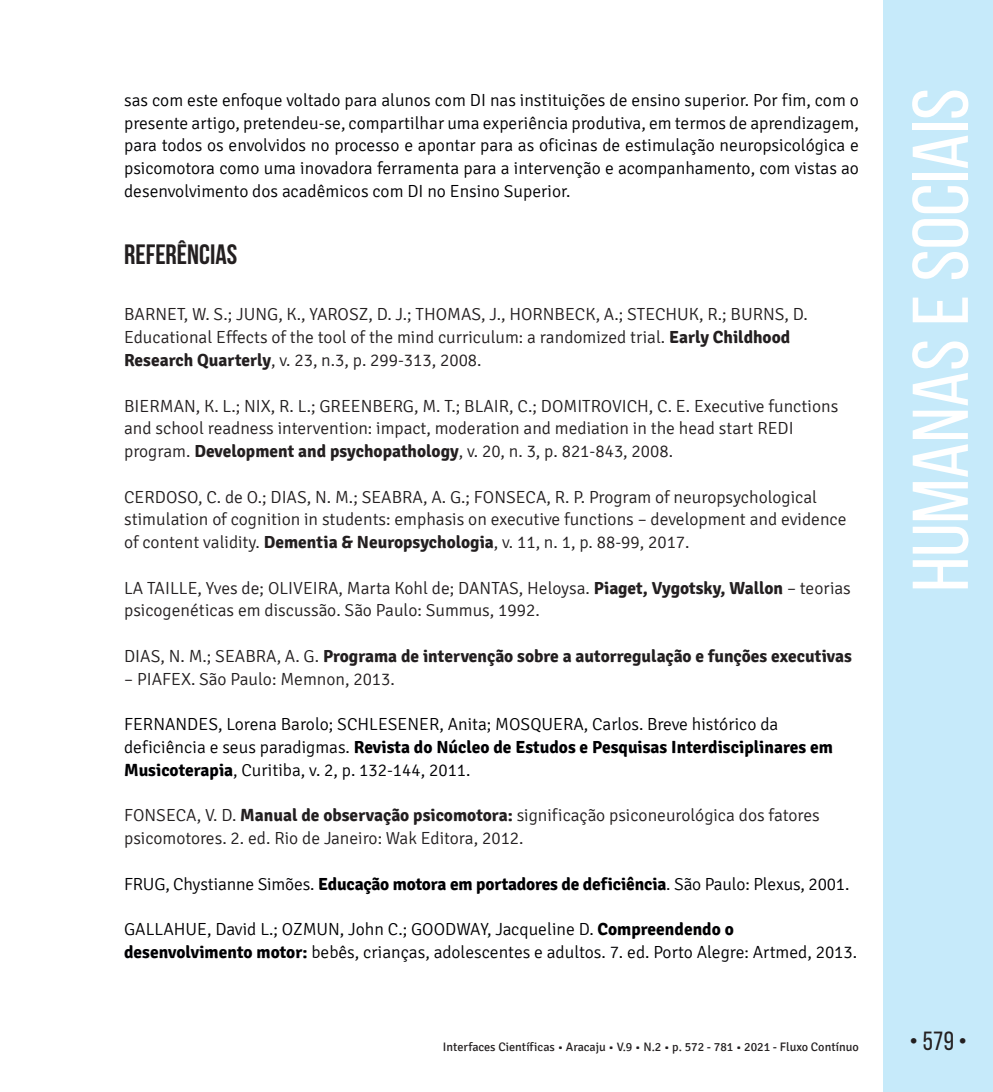
<style>
.page{position:relative;width:993px;height:1092px;background:#fff}
.page>*{position:absolute;margin:0;border:0;box-sizing:border-box;transform-origin:0 0}
.t1{font:78.75px "Bebas Neue";color:#fff;scale:1.09 1}
.t2{font:700 28px "Bebas Neue";color:#231f20}
.t3{font:26.25px "Bebas Neue";color:#231f20}
.t4{font:300 17.5px/22.8px "Signika";color:#231f20}
.t5{font:300 17.5px/22.8px "Signika";color:#000003}
.t6{font:700 17.5px "Signika";color:#231f20}
.t7{font:12.25px "Signika";color:#231f20}
.s1{font-weight:700}
.s2{font-weight:300}
</style>
<div class="page">
<div style="left:883px;top:0;width:109px;height:1091px;background:#c6eafa"></div>
<p class="t5" style="left:124px;top:89px;width:736px;text-align:justify">sas com este enfoque voltado para alunos com DI nas instituições de ensino superior. Por fim, com o presente artigo, pretendeu-se, compartilhar uma experiência produtiva, em termos de aprendizagem, para todos os envolvidos no processo e apontar para as oficinas de estimulação neuropsicológica e psicomotora como uma inovadora ferramenta para a intervenção e acompanhamento, com vistas ao desenvolvimento dos acadêmicos com DI no Ensino Superior.</p>
<h2 class="t2" style="left:124px;top:239px;width:115px">REFERÊNCIAS</h2>
<p class="t4" style="left:124px;top:303px;width:685px">BARNET, W. S.; JUNG, K., YAROSZ, D. J.; THOMAS, J., HORNBECK, A.; STECHUK, R.; BURNS, D.<br>Educational Effects of the tool of the mind curriculum: a randomized trial. <span class="s1">Early Childhood<br>Research Quarterly</span>, v. 23, n.3, p. 299-313, 2008.</p>
<p class="t4" style="left:124px;top:394px;width:715px">BIERMAN, K. L.; NIX, R. L.; GREENBERG, M. T.; BLAIR, C.; DOMITROVICH, C. E. Executive functions and school readness intervention: impact, moderation and mediation in the head start REDI program. <span class="s1">Development and psychopathology</span>, v. 20, n. 3, p. 821-843, 2008.</p>
<p class="t4" style="left:124px;top:485px;width:723px">CERDOSO, C. de O.; DIAS, N. M.; SEABRA, A. G.; FONSECA, R. P. Program of neuropsychological stimulation of cognition in students: emphasis on executive functions – development and evidence of content validity. <span class="s1">Dementia &amp; Neuropsychologia</span>, v. 11, n. 1, p. 88-99, 2017.</p>
<p class="t4" style="left:124px;top:576px;width:728px">LA TAILLE, Yves de; OLIVEIRA, Marta Kohl de; DANTAS, Heloysa. <span class="s1">Piaget, Vygotsky, Wallon</span> – teorias psicogenéticas em discussão. São Paulo: Summus, 1992.</p>
<p class="t6" style="left:124px;top:645px;width:729px"><span class="s2">DIAS, N. M.; SEABRA, A. G.</span> Programa de intervenção sobre a autorregulação e funções executivas</p>
<p class="t4" style="left:124px;top:667px;width:272px">– PIAFEX. São Paulo: Memnon, 2013.</p>
<p class="t5" style="left:124px;top:713px;width:710px">FERNANDES, Lorena Barolo; SCHLESENER, Anita; MOSQUERA, Carlos. Breve histórico da deficiência e seus paradigmas. <span class="s1">Revista do Núcleo de Estudos e Pesquisas Interdisciplinares em<br>Musicoterapia</span>, Curitiba, v. 2, p. 132-144, 2011.</p>
<p class="t4" style="left:124px;top:804px;width:697px">FONSECA, V. D. <span class="s1">Manual de observação psicomotora:</span> significação psiconeurológica dos fatores psicomotores. 2. ed. Rio de Janeiro: Wak Editora, 2012.</p>
<p class="t5" style="left:124px;top:872px;width:726px">FRUG, Chystianne Simões. <span class="s1">Educação motora em portadores de deficiência</span>. São Paulo: Plexus, 2001.</p>
<p class="t5" style="left:124px;top:918px;width:734px">GALLAHUE, David L.; OZMUN, John C.; GOODWAY, Jacqueline D. <span class="s1">Compreendendo o desenvolvimento motor:</span> bebês, crianças, adolescentes e adultos. 7. ed. Porto Alegre: Artmed, 2013.</p>
<h1 class="t1" style="left:897px;top:591px;width:463px;rotate:-90deg">Humanas e Sociais</h1>
<p class="t7" style="left:442px;top:1040px;width:417px">Interfaces Científicas • Aracaju • V.9 • N.2 • p. 572 - 781 • 2021 - Fluxo Contínuo</p>
<h3 class="t3" style="left:909px;top:1026px;width:59px">• 579 •</h3>
</div>
